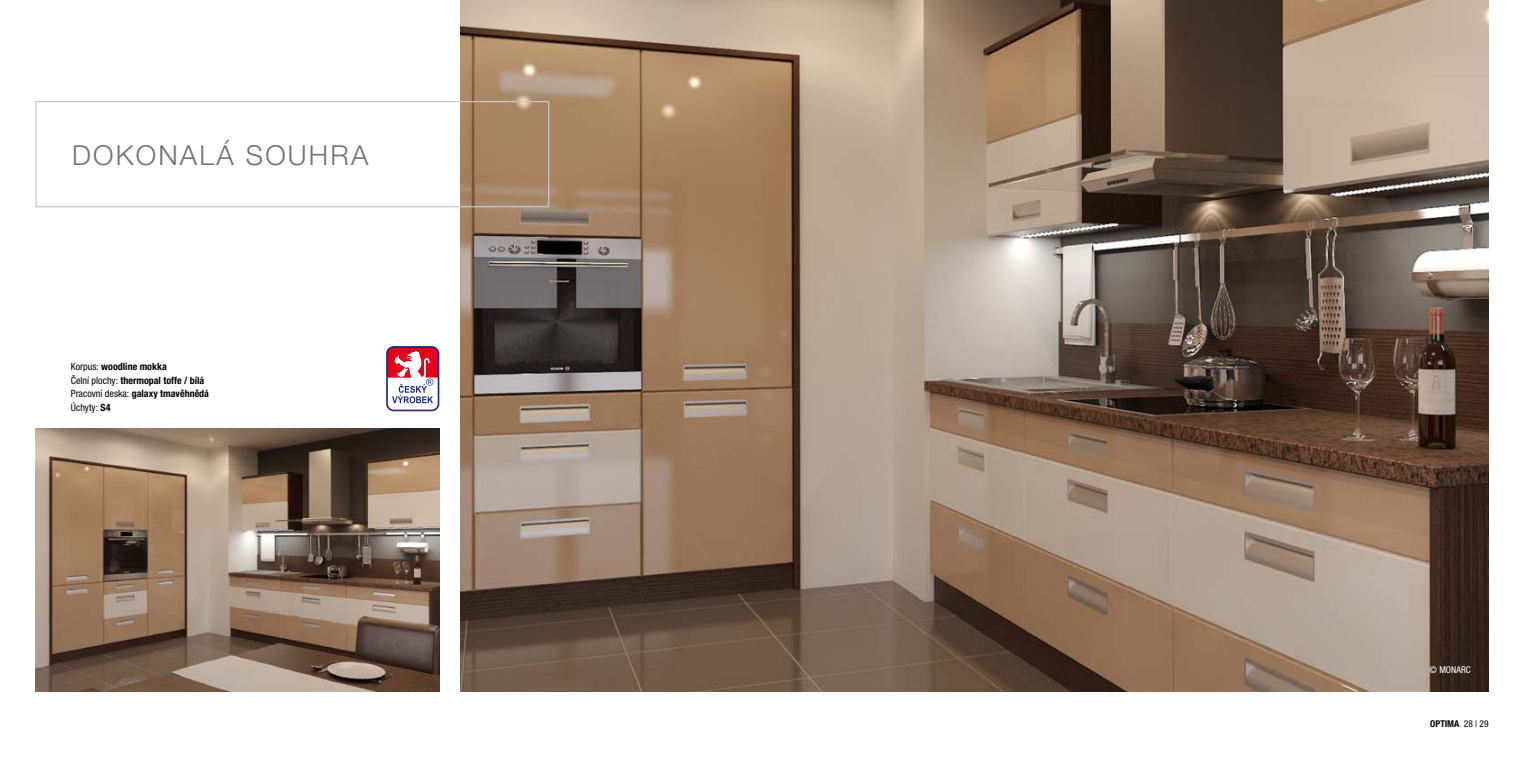
<style>
.page{position:relative;width:1524px;height:762px;background:#fff}
.page>*{position:absolute;margin:0;border:0;box-sizing:border-box;transform-origin:0 0}
.t1{font:27.5px "Helvetica Neue Light CE";letter-spacing:.08em;color:#707172}
.t2{font:700 10px/13.8px "Helvetica Neue Cond CE";color:#000}
.t3{font:700 9.38px "Helvetica Neue Cond CE";color:#000}
.t4{font:9.38px "Helvetica Neue Cond CE";color:#fff}
.s1{font-weight:400}
</style>
<div class="page">
<svg style="left:386px;top:346px;width:53px;height:65px"></svg>
<div style="left:388px;top:348px;width:50px;height:61px;background:#e2001a;border-radius:6px"></div>
<svg style="left:388px;top:351px;width:50px;height:59px"></svg>
<img style="left:461px;top:0;width:1027px;height:691px">
<img style="left:35px;top:429px;width:404px;height:262px">
<div style="left:35px;top:101px;width:514px;height:106px;border:1px solid #c6c7c8"></div>
<h1 class="t1" style="left:72px;top:139px;width:298px">DOKONALÁ SOUHRA</h1>
<p class="t2" style="left:71px;top:359px;width:140px"><span class="s1">Korpus:</span> woodline mokka<br><span class="s1">Čelní plochy:</span> thermopal toffe / bílá<br><span class="s1">Pracovní deska:</span> galaxy tmavěhnědá<br><span class="s1">Úchyty:</span> S4</p>
<p class="t4" style="left:1429px;top:665px;width:43px">© MONARC</p>
<p class="t3" style="left:1430px;top:718px;width:60px">OPTIMA <span class="s1">28 | 29</span></p>
</div>
